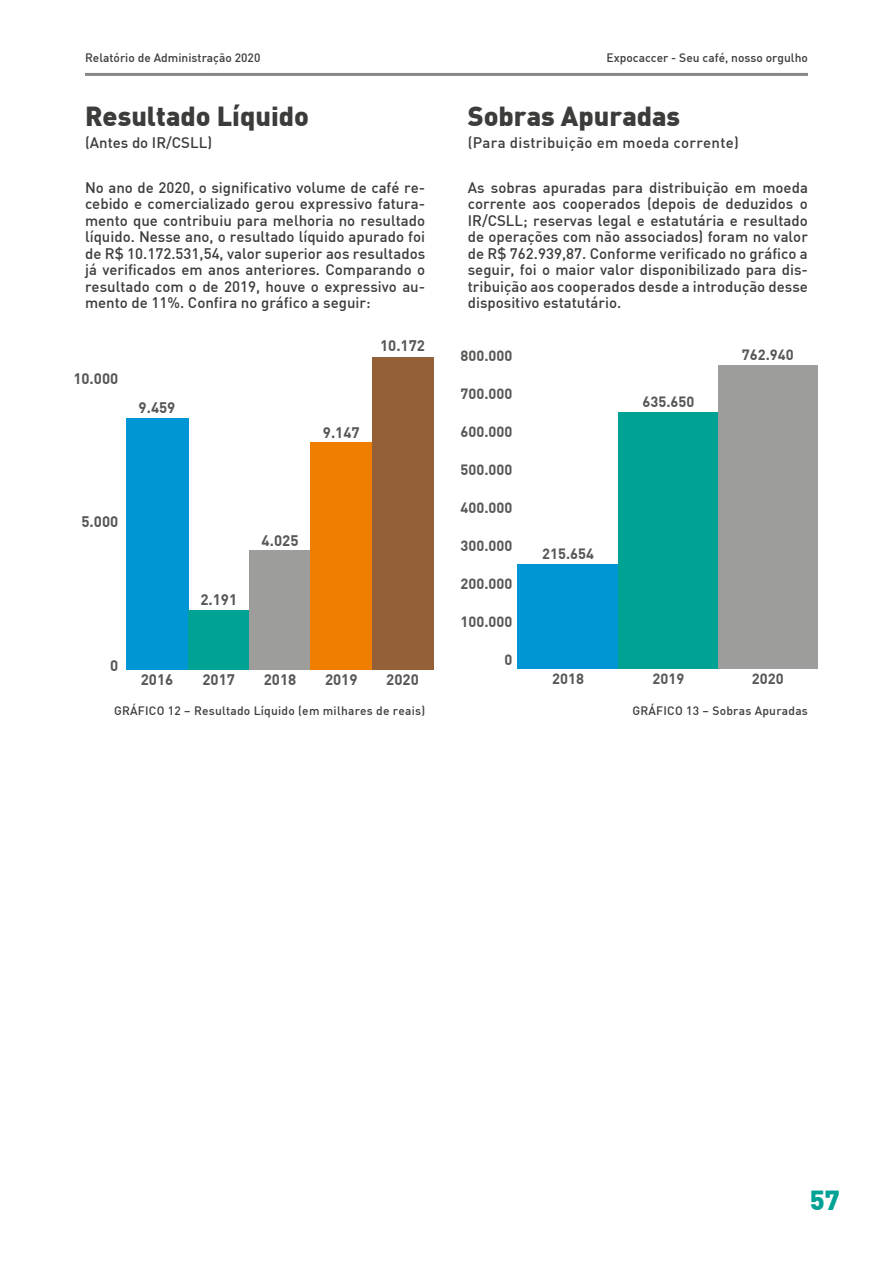
<style>
.page{position:relative;width:893px;height:1263px;background:#fff}
.page>*{position:absolute;margin:0;border:0;box-sizing:border-box;transform-origin:0 0}
.t1{font:900 27px "DIN";color:#3c3c3b}
.t2{font:900 27px "DIN";color:#00a295}
.t3{font:500 15px/16.5px "DIN";color:#3c3c3b;text-align:justify}
.t4{font:700 15px "DIN";color:#575756}
.t5{font:500 15px "DIN";letter-spacing:.02em;color:#3c3c3b}
.t6{font:700 14.7px "DIN";color:#575756}
.t7{font:500 12px "DIN";letter-spacing:.02em;color:#3c3c3b}
.t8{font:500 12px "DIN";color:#3c3c3b}
</style>
<div class="page">
<hr style="left:85px;top:73px;width:723px;height:3px;background:#878787">
<div style="left:518px;top:564px;width:101px;height:105px;background:#0095d4"></div>
<div style="left:619px;top:412px;width:99px;height:257px;background:#00a294"></div>
<div style="left:718px;top:365px;width:99px;height:304px;background:#9d9d9c"></div>
<div style="left:126px;top:418px;width:62px;height:252px;background:#0095d4"></div>
<div style="left:188px;top:610px;width:61px;height:60px;background:#00a295"></div>
<div style="left:249px;top:550px;width:62px;height:120px;background:#9d9d9c"></div>
<div style="left:311px;top:442px;width:61px;height:228px;background:#ef7d00"></div>
<div style="left:372px;top:357px;width:61px;height:313px;background:#936037"></div>
<p class="t8" style="left:85px;top:50px;width:177px">Relatório de Administração 2020</p>
<p class="t8" style="left:606px;top:50px;width:203px">Expocaccer - Seu café, nosso orgulho</p>
<h1 class="t1" style="left:85px;top:98px;width:225px">Resultado Líquido</h1>
<h1 class="t1" style="left:468px;top:98px;width:214px">Sobras Apuradas</h1>
<p class="t3" style="left:85px;top:134px;width:129px">(Antes do IR/CSLL)</p>
<p class="t5" style="left:468px;top:133px;width:273px">(Para distribuição em moeda corrente)</p>
<p class="t3" style="left:468px;top:178px;width:342px">As sobras apuradas para distribuição em moeda corrente aos cooperados (depois de deduzidos o IR/CSLL; reservas legal e estatutária e resultado de operações com não associados) foram no valor de R$ 762.939,87. Conforme verificado no gráfico a seguir, foi o maior valor disponibilizado para dis&shy;tribuição aos cooperados desde a introdução desse dispositivo estatutário.</p>
<p class="t3" style="left:85px;top:178px;width:342px">No ano de 2020, o significativo volume de café re&shy;cebido e comercializado gerou expressivo fatura&shy;mento que contribuiu para melhoria no resultado líquido. Nesse ano, o resultado líquido apurado foi de R$ 10.172.531,54, valor superior aos resultados já verificados em anos anteriores. Comparando o resultado com o de 2019, houve o expressivo au&shy;mento de 11%. Confira no gráfico a seguir:</p>
<p class="t4" style="left:73px;top:369px;width:46px">10.000</p>
<p class="t4" style="left:139px;top:398px;width:38px">9.459</p>
<p class="t4" style="left:380px;top:336px;width:46px">10.172</p>
<p class="t4" style="left:323px;top:422px;width:38px">9.147</p>
<p class="t4" style="left:82px;top:512px;width:38px">5.000</p>
<p class="t4" style="left:110px;top:655px;width:10px">0</p>
<p class="t4" style="left:200px;top:590px;width:38px">2.191</p>
<p class="t4" style="left:262px;top:530px;width:38px">4.025</p>
<p class="t4" style="left:141px;top:670px;width:34px">2016</p>
<p class="t4" style="left:202px;top:670px;width:34px">2017</p>
<p class="t4" style="left:264px;top:670px;width:34px">2018</p>
<p class="t4" style="left:325px;top:670px;width:34px">2019</p>
<p class="t4" style="left:386px;top:670px;width:34px">2020</p>
<p class="t6" style="left:461px;top:346px;width:53px">800.000</p>
<p class="t6" style="left:461px;top:384px;width:53px">700.000</p>
<p class="t6" style="left:461px;top:422px;width:53px">600.000</p>
<p class="t6" style="left:461px;top:460px;width:53px">500.000</p>
<p class="t6" style="left:461px;top:498px;width:53px">400.000</p>
<p class="t6" style="left:461px;top:536px;width:53px">300.000</p>
<p class="t6" style="left:461px;top:574px;width:53px">200.000</p>
<p class="t6" style="left:461px;top:612px;width:53px">100.000</p>
<p class="t6" style="left:504px;top:650px;width:9px">0</p>
<p class="t6" style="left:642px;top:392px;width:53px">635.650</p>
<p class="t6" style="left:742px;top:345px;width:53px">762.940</p>
<p class="t6" style="left:542px;top:544px;width:53px">215.654</p>
<p class="t6" style="left:552px;top:669px;width:33px">2018</p>
<p class="t6" style="left:652px;top:669px;width:33px">2019</p>
<p class="t6" style="left:752px;top:669px;width:33px">2020</p>
<p class="t7" style="left:114px;top:702px;width:313px">GRÁFICO 12 – Resultado Líquido (em milhares de reais)</p>
<p class="t7" style="left:632px;top:702px;width:177px">GRÁFICO 13 – Sobras Apuradas</p>
<h1 class="t2" style="left:810px;top:1182px;width:32px">57</h1>
</div>
